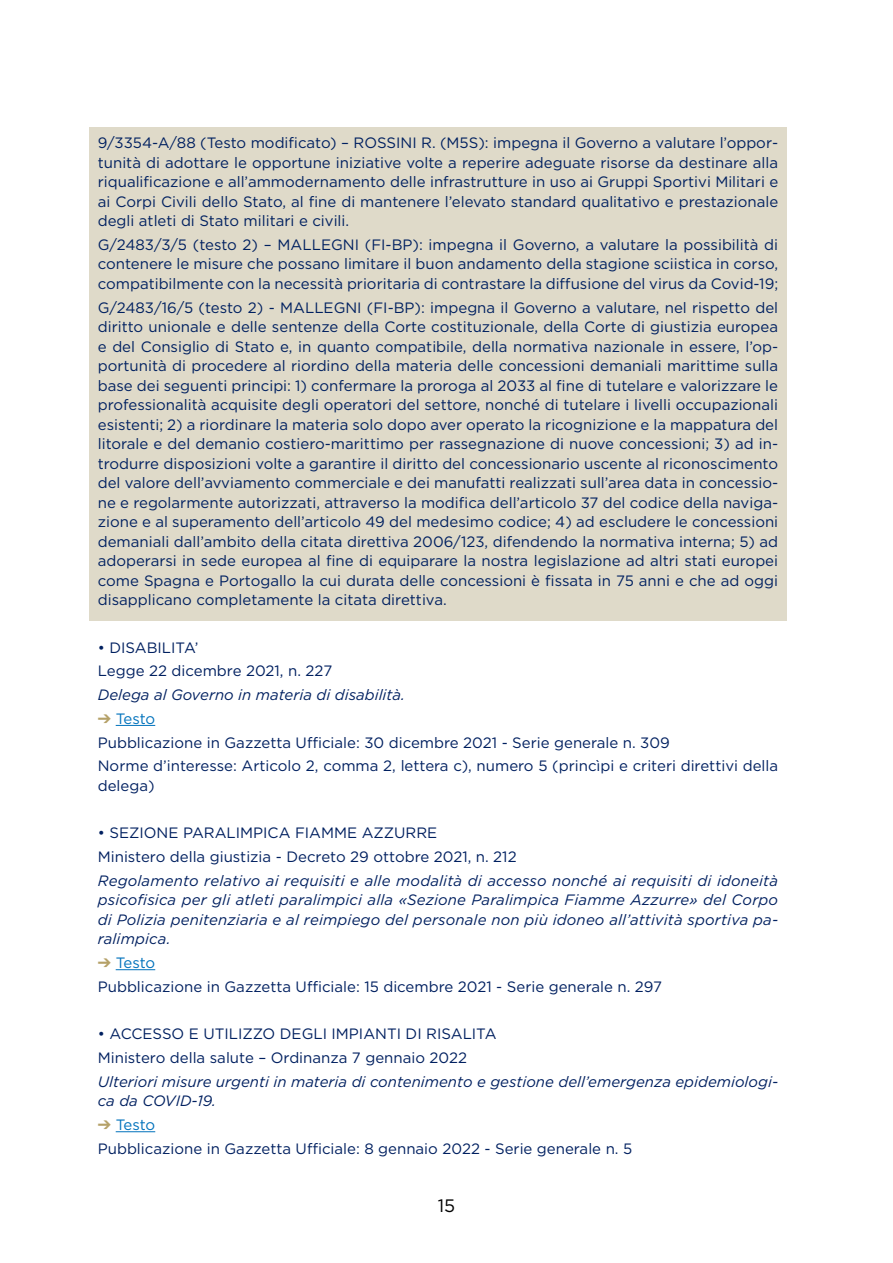
<style>
.page{position:relative;width:893px;height:1263px;background:#fff}
.page>*{position:absolute;margin:0;border:0;box-sizing:border-box;transform-origin:0 0}
.t1{font:18px "Gotham";color:#000}
.t2{font:15px/19.5px "Gotham";color:#002060}
.t3{font:italic 15px/19.5px "Gotham";color:#002060;text-align:justify}
.s1{color:#b5a168}
.s2{color:#0072bc}
</style>
<div class="page">
<div style="left:89px;top:128px;width:698px;height:493px;background:#dfdac9"></div>
<hr style="left:116px;top:725px;width:39px;height:1px;background:#0072bc">
<hr style="left:116px;top:969px;width:39px;height:1px;background:#0072bc">
<hr style="left:116px;top:1131px;width:39px;height:1px;background:#0072bc">
<p class="t2" style="left:98px;top:133px;width:682px;text-align:justify">9/3354-A/88 (Testo modificato) – ROSSINI R. (M5S): impegna il Governo a valutare l’oppor&shy;tunità di adottare le opportune iniziative volte a reperire adeguate risorse da destinare alla riqualificazione e all’ammodernamento delle infrastrutture in uso ai Gruppi Sportivi Militari e ai Corpi Civili dello Stato, al fine di mantenere l’elevato standard qualitativo e prestazionale degli atleti di Stato militari e civili.</p>
<p class="t2" style="left:98px;top:234px;width:682px;text-align:justify">G/2483/3/5 (testo 2) – MALLEGNI (FI-BP): impegna il Governo, a valutare la possibilità di contenere le misure che possano limitare il buon andamento della stagione sciistica in corso, compatibilmente con la necessità prioritaria di contrastare la diffusione del virus da Covid-19;</p>
<p class="t2" style="left:98px;top:297px;width:682px;text-align:justify">G/2483/16/5 (testo 2) - MALLEGNI (FI-BP): impegna il Governo a valutare, nel rispetto del diritto unionale e delle sentenze della Corte costituzionale, della Corte di giustizia europea e del Consiglio di Stato e, in quanto compatibile, della normativa nazionale in essere, l’op&shy;portunità di procedere al riordino della materia delle concessioni demaniali marittime sulla base dei seguenti principi: 1) confermare la proroga al 2033 al fine di tutelare e valorizzare le professionalità acquisite degli operatori del settore, nonché di tutelare i livelli occupazionali esistenti; 2) a riordinare la materia solo dopo aver operato la ricognizione e la mappatura del litorale e del demanio costiero-marittimo per rassegnazione di nuove concessioni; 3) ad in&shy;trodurre disposizioni volte a garantire il diritto del concessionario uscente al riconoscimento del valore dell’avviamento commerciale e dei manufatti realizzati sull’area data in concessio&shy;ne e regolarmente autorizzati, attraverso la modifica dell’articolo 37 del codice della naviga&shy;zione e al superamento dell’articolo 49 del medesimo codice; 4) ad escludere le concessioni demaniali dall’ambito della citata direttiva 2006/123, difendendo la normativa interna; 5) ad adoperarsi in sede europea al fine di equiparare la nostra legislazione ad altri stati europei come Spagna e Portogallo la cui durata delle concessioni è fissata in 75 anni e che ad oggi disapplicano completamente la citata direttiva.</p>
<p class="t2" style="left:98px;top:635px;width:236px;line-height:23.7px">• DISABILITA’<br>Legge 22 dicembre 2021, n. 227</p>
<p class="t3" style="left:98px;top:685px;width:309px">Delega al Governo in materia di disabilità.</p>
<p class="t2" style="left:98px;top:706px;width:682px;line-height:23.7px"><span class="s1">➔</span> <span class="s2">Testo<br></span>Pubblicazione in Gazzetta Ufficiale: 30 dicembre 2021 - Serie generale n. 309<br>Norme d’interesse: Articolo 2, comma 2, lettera c), numero 5 (princìpi e criteri direttivi della</p>
<p class="t2" style="left:98px;top:775px;width:58px">delega)</p>
<p class="t2" style="left:98px;top:821px;width:420px;line-height:23.7px">• SEZIONE PARALIMPICA FIAMME AZZURRE<br>Ministero della giustizia - Decreto 29 ottobre 2021, n. 212</p>
<p class="t3" style="left:98px;top:870px;width:682px">Regolamento relativo ai requisiti e alle modalità di accesso nonché ai requisiti di idoneità psicofisica per gli atleti paralimpici alla «Sezione Paralimpica Fiamme Azzurre» del Corpo di Polizia penitenziaria e al reimpiego del personale non più idoneo all’attività sportiva pa&shy;ralimpica.</p>
<p class="t2" style="left:98px;top:951px;width:566px;line-height:23.7px"><span class="s1">➔</span> <span class="s2">Testo<br></span>Pubblicazione in Gazzetta Ufficiale: 15 dicembre 2021 - Serie generale n. 297</p>
<p class="t2" style="left:98px;top:1022px;width:400px;line-height:23.7px">• ACCESSO E UTILIZZO DEGLI IMPIANTI DI RISALITA<br>Ministero della salute – Ordinanza 7 gennaio 2022</p>
<p class="t3" style="left:98px;top:1071px;width:682px">Ulteriori misure urgenti in materia di contenimento e gestione dell’emergenza epidemiologi&shy;ca da COVID-19.</p>
<p class="t2" style="left:98px;top:1113px;width:536px;line-height:23.7px"><span class="s1">➔</span> <span class="s2">Testo<br></span>Pubblicazione in Gazzetta Ufficiale: 8 gennaio 2022 - Serie generale n. 5</p>
<p class="t1" style="left:438px;top:1194px;width:19px">15</p>
</div>
